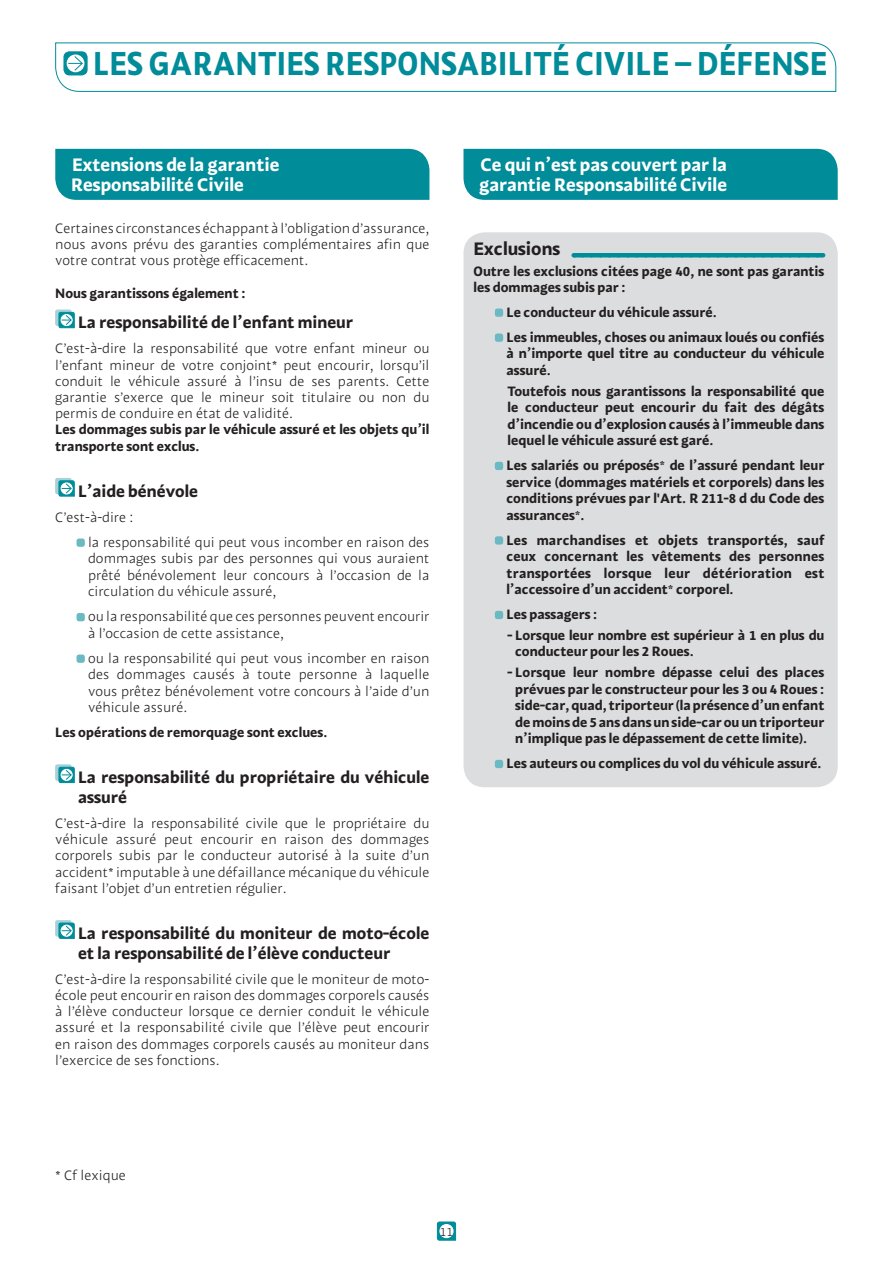
<style>
.page{position:relative;width:893px;height:1263px;background:#fff}
.page>*{position:absolute;margin:0;border:0;box-sizing:border-box;transform-origin:0 0}
.t1{font:33px "MAAF Bold";letter-spacing:.01em;color:#008c99;scale:.9 1}
.t2{font:18px/19.5px "MAAF Bold";color:#fff}
.t3{font:18px "MAAF Bold";color:#231f20}
.t4{font:16.5px/19.8px "MAAF Bold";color:#231f20}
.t5{font:13.5px/16.2px "MAAF Light";color:#231f20;text-align:justify}
.t6{font:13.5px/16.5px "MAAF Bold";color:#231f20}
.t7{font:12px "MAAF Light";color:#231f20}
</style>
<div class="page">
<svg style="left:436px;top:1221px;width:21px;height:20px"></svg>
<div style="left:440px;top:1224px;width:13px;height:14px;background:#fff;border-radius:50%"></div>
<div style="left:439px;top:1224px;width:15px;height:14px;border:1px solid #fff;border-radius:50%"></div>
<svg style="left:55px;top:42px;width:782px;height:50px"></svg>
<div style="left:55px;top:149px;width:374px;height:51px;background:#008c99"></div>
<div style="left:56px;top:310px;width:15px;height:15px;background:#a4d2d8;border-radius:2px"></div>
<div style="left:55px;top:310px;width:17px;height:16px;border:1px solid #a4d2d8;border-radius:2px"></div>
<svg style="left:58px;top:311px;width:17px;height:18px"></svg>
<div style="left:56px;top:478px;width:15px;height:16px;background:#a4d2d8;border-radius:2px"></div>
<div style="left:55px;top:478px;width:17px;height:16px;border:1px solid #a4d2d8;border-radius:2px"></div>
<svg style="left:58px;top:480px;width:17px;height:17px"></svg>
<div style="left:77px;top:538px;width:8px;height:9px;background:#6ab9c3;border-radius:2px"></div>
<div style="left:77px;top:613px;width:8px;height:8px;background:#6ab9c3;border-radius:2px"></div>
<div style="left:77px;top:654px;width:8px;height:9px;background:#6ab9c3;border-radius:2px"></div>
<div style="left:56px;top:765px;width:15px;height:15px;background:#a4d2d8;border-radius:2px"></div>
<div style="left:55px;top:764px;width:17px;height:17px;border:1px solid #a4d2d8;border-radius:2px"></div>
<svg style="left:58px;top:766px;width:17px;height:17px"></svg>
<div style="left:56px;top:921px;width:15px;height:15px;background:#a4d2d8;border-radius:2px"></div>
<div style="left:55px;top:920px;width:17px;height:16px;border:1px solid #a4d2d8;border-radius:2px"></div>
<svg style="left:58px;top:922px;width:17px;height:17px"></svg>
<div style="left:463px;top:149px;width:375px;height:51px;background:#008c99"></div>
<div style="left:463px;top:232px;width:375px;height:555px;background:#dcddde;border-radius:21px"></div>
<hr style="left:574px;top:253px;width:248px;height:4px;background:#008c99">
<div style="left:495px;top:308px;width:8px;height:9px;background:#6ab9c3;border-radius:2px"></div>
<div style="left:495px;top:333px;width:8px;height:9px;background:#6ab9c3;border-radius:2px"></div>
<div style="left:495px;top:462px;width:8px;height:8px;background:#6ab9c3;border-radius:2px"></div>
<div style="left:495px;top:536px;width:8px;height:9px;background:#6ab9c3;border-radius:2px"></div>
<div style="left:495px;top:611px;width:8px;height:8px;background:#6ab9c3;border-radius:2px"></div>
<div style="left:495px;top:760px;width:8px;height:8px;background:#6ab9c3;border-radius:2px"></div>
<h1 class="t1" style="left:93px;top:52px;width:817px">LES GARANTIES RESPONSABILITÉ CIVILE – DÉFENSE</h1>
<h2 class="t2" style="left:71px;top:157px;width:210px">Extensions de la garantie<br>Responsabilité Civile</h2>
<p class="t5" style="left:55px;top:222px;width:376px">Certaines circonstances échappant à l’obligation d’assurance, nous avons prévu des garanties complémentaires afin que votre contrat vous protège efficacement.</p>
<p class="t6" style="left:55px;top:286px;width:192px">Nous garantissons également :</p>
<p class="t4" style="left:78px;top:314px;width:277px">La responsabilité de l’enfant mineur</p>
<p class="t5" style="left:55px;top:342px;width:376px">C’est-à-dire la responsabilité que votre enfant mineur ou l’enfant mineur de votre conjoint* peut encourir, lorsqu’il conduit le véhicule assuré à l’insu de ses parents. Cette garantie s’exerce que le mineur soit titulaire ou non du permis de conduire en état de validité.</p>
<p class="t6" style="left:55px;top:423px;width:376px">Les dommages subis par le véhicule assuré et les objets qu’il transporte sont exclus.</p>
<p class="t4" style="left:78px;top:483px;width:122px">L’aide bénévole</p>
<p class="t5" style="left:88px;top:506px;width:343px;line-height:25px;text-indent:-33px">C’est-à-dire :<br>la responsabilité qui peut vous incomber en raison des</p>
<p class="t5" style="left:88px;top:552px;width:343px">dommages subis par des personnes qui vous auraient prêté bénévolement leur concours à l’occasion de la circulation du véhicule assuré,</p>
<p class="t5" style="left:88px;top:610px;width:343px">ou la responsabilité que ces personnes peuvent encourir à l’occasion de cette assistance,</p>
<p class="t5" style="left:88px;top:651px;width:343px">ou la responsabilité qui peut vous incomber en raison des dommages causés à toute personne à laquelle vous prêtez bénévolement votre concours à l’aide d’un véhicule assuré.</p>
<p class="t6" style="left:55px;top:725px;width:274px">Les opérations de remorquage sont exclues.</p>
<p class="t4" style="left:78px;top:769px;width:353px">La responsabilité du propriétaire du véhicule assuré</p>
<p class="t5" style="left:55px;top:817px;width:376px">C’est-à-dire la responsabilité civile que le propriétaire du véhicule assuré peut encourir en raison des dommages corporels subis par le conducteur autorisé à la suite d’un accident* imputable à une défaillance mécanique du véhicule faisant l’objet d’un entretien régulier.</p>
<p class="t4" style="left:78px;top:925px;width:353px">La responsabilité du moniteur de moto-école et la responsabilité de l’élève conducteur</p>
<p class="t5" style="left:55px;top:972px;width:376px">C’est-à-dire la responsabilité civile que le moniteur de moto&shy;école peut encourir en raison des dommages corporels causés à l’élève conducteur lorsque ce dernier conduit le véhicule assuré et la responsabilité civile que l’élève peut encourir en raison des dommages corporels causés au moniteur dans l’exercice de ses fonctions.</p>
<h2 class="t2" style="left:479px;top:157px;width:249px">Ce qui n’est pas couvert par la garantie Responsabilité Civile</h2>
<h2 class="t3" style="left:474px;top:242px;width:88px">Exclusions</h2>
<p class="t6" style="left:474px;top:264px;width:352px">Outre les exclusions citées page 40, ne sont pas garantis les dommages subis par :</p>
<p class="t6" style="left:506px;top:301px;width:319px;line-height:25px">Le conducteur du véhicule assuré.<br>Les immeubles, choses ou animaux loués ou confiés</p>
<p class="t6" style="left:506px;top:347px;width:319px">à n’importe quel titre au conducteur du véhicule assuré.</p>
<p class="t6" style="left:508px;top:384px;width:318px;text-align:justify">Toutefois nous garantissons la responsabilité que le conducteur peut encourir du fait des dégâts d’incendie ou d’explosion causés à l’immeuble dans lequel le véhicule assuré est garé.</p>
<p class="t6" style="left:506px;top:459px;width:319px;text-align:justify">Les salariés ou préposés* de l’assuré pendant leur service (dommages matériels et corporels) dans les conditions prévues par l'Art. R 211-8 d du Code des assurances*.</p>
<p class="t6" style="left:506px;top:533px;width:319px;text-align:justify">Les marchandises et objets transportés, sauf ceux concernant les vêtements des personnes transportées lorsque leur détérioration est l’accessoire d’un accident* corporel.</p>
<p class="t6" style="left:506px;top:608px;width:92px">Les passagers :</p>
<p class="t6" style="left:515px;top:628px;width:311px;text-indent:-7px">- Lorsque leur nombre est supérieur à 1 en plus du conducteur pour les 2 Roues.</p>
<p class="t6" style="left:515px;top:666px;width:311px;text-align:justify;text-indent:-7px">- Lorsque leur nombre dépasse celui des places prévues par le constructeur pour les 3 ou 4 Roues : side-car, quad, triporteur (la présence d’un enfant de moins de 5 ans dans un side-car ou un triporteur n’implique pas le dépassement de cette limite).</p>
<p class="t6" style="left:506px;top:757px;width:317px">Les auteurs ou complices du vol du véhicule assuré.</p>
<p class="t5" style="left:55px;top:1168px;width:72px">* Cf lexique</p>
<p class="t7" style="left:440px;top:1227px;width:15px">11</p>
</div>
